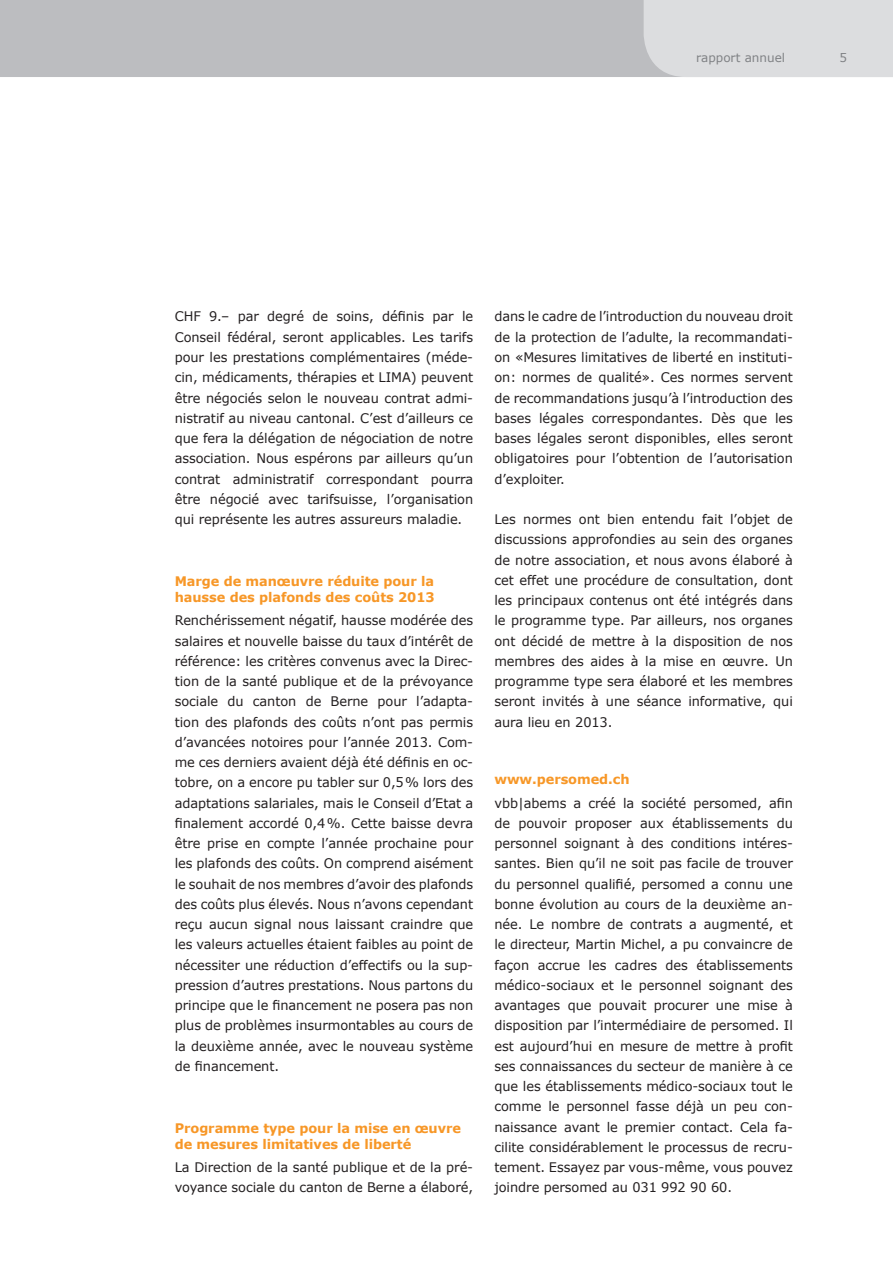
<style>
.page{position:relative;width:893px;height:1263px;background:#fff}
.page>*{position:absolute;margin:0;border:0;box-sizing:border-box;transform-origin:0 0}
.Grundschrift{font:13.2px/20.2px "Verdana";letter-spacing:-.005em;color:#231f20;text-align:justify}
.Untertitel_2_Zeilen{font:700 13.2px/15.9px "Verdana";letter-spacing:-.005em;color:#f79727}
.Untertitel{font:700 13.2px "Verdana";letter-spacing:-.005em;color:#f79727}
.t1{font:12px "Verdana";color:#808285}
</style>
<div class="page">
<div style="left:0;top:0;width:644px;height:77px;background:#bcbdc0"></div>
<div style="left:644px;top:0;width:249px;height:77px;background:#dcdddf"></div>
<p class="t1" style="left:696px;top:49px;width:90px">rapport annuel</p>
<p class="t1" style="left:839px;top:49px;width:9px">5</p>
<p class="Grundschrift" style="left:175px;top:306px;width:300px">CHF 9.– par degré de soins, définis par le Conseil fédéral, seront applicables. Les tarifs pour les prestations complémentaires (méde&shy;cin, médicaments, thérapies et LIMA) peuvent être négociés selon le nouveau contrat admi&shy;nistratif au niveau cantonal. C’est d’ailleurs ce que fera la délégation de négociation de notre association. Nous espérons par ailleurs qu’un contrat administratif correspondant pourra être négocié avec tarifsuisse, l’organisation qui représente les autres assureurs maladie.</p>
<p class="Untertitel_2_Zeilen" style="left:175px;top:573px;width:262px">Marge de manœuvre réduite pour la hausse des plafonds des coûts 2013</p>
<p class="Grundschrift" style="left:175px;top:610px;width:300px">Renchérissement négatif, hausse modérée des salaires et nouvelle baisse du taux d’intérêt de référence: les critères convenus avec la Direc&shy;tion de la santé publique et de la prévoyance sociale du canton de Berne pour l’adapta&shy;tion des plafonds des coûts n’ont pas permis d’avancées notoires pour l’année 2013. Com&shy;me ces derniers avaient déjà été définis en oc&shy;tobre, on a encore pu tabler sur 0,5% lors des adaptations salariales, mais le Conseil d’Etat a finalement accordé 0,4%. Cette baisse devra être prise en compte l’année prochaine pour les plafonds des coûts. On comprend aisément le souhait de nos membres d’avoir des plafonds des coûts plus élevés. Nous n’avons cependant reçu aucun signal nous laissant craindre que les valeurs actuelles étaient faibles au point de nécessiter une réduction d’effectifs ou la sup&shy;pression d’autres prestations. Nous partons du principe que le financement ne posera pas non plus de problèmes insurmontables au cours de la deuxième année, avec le nouveau système de financement.</p>
<p class="Untertitel_2_Zeilen" style="left:175px;top:1120px;width:288px">Programme type pour la mise en œuvre de mesures limitatives de liberté</p>
<p class="Grundschrift" style="left:175px;top:1157px;width:300px">La Direction de la santé publique et de la pré&shy;voyance sociale du canton de Berne a élaboré,</p>
<p class="Grundschrift" style="left:494px;top:306px;width:300px">dans le cadre de l’introduction du nouveau droit de la protection de l’adulte, la recommandati&shy;on «Mesures limitatives de liberté en instituti&shy;on: normes de qualité». Ces normes servent de recommandations jusqu’à l’introduction des bases légales correspondantes. Dès que les bases légales seront disponibles, elles seront obligatoires pour l’obtention de l’autorisation d’exploiter.</p>
<p class="Grundschrift" style="left:494px;top:509px;width:300px">Les normes ont bien entendu fait l’objet de discussions approfondies au sein des organes de notre association, et nous avons élaboré à cet effet une procédure de consultation, dont les principaux contenus ont été intégrés dans le programme type. Par ailleurs, nos organes ont décidé de mettre à la disposition de nos membres des aides à la mise en œuvre. Un programme type sera élaboré et les membres seront invités à une séance informative, qui aura lieu en 2013.</p>
<p class="Untertitel" style="left:494px;top:770px;width:137px">www.persomed.ch</p>
<p class="Grundschrift" style="left:494px;top:792px;width:300px">vbb|abems a créé la société persomed, afin de pouvoir proposer aux établissements du personnel soignant à des conditions intéres&shy;santes. Bien qu’il ne soit pas facile de trouver du personnel qualifié, persomed a connu une bonne évolution au cours de la deuxième an&shy;née. Le nombre de contrats a augmenté, et le directeur, Martin Michel, a pu convaincre de façon accrue les cadres des établissements médico-sociaux et le personnel soignant des avantages que pouvait procurer une mise à disposition par l’intermédiaire de persomed. Il est aujourd’hui en mesure de mettre à profit ses connaissances du secteur de manière à ce que les établissements médico-sociaux tout le comme le personnel fasse déjà un peu con&shy;naissance avant le premier contact. Cela fa&shy;cilite considérablement le processus de recru&shy;tement. Essayez par vous-même, vous pouvez joindre persomed au 031 992 90 60.</p>
</div>
